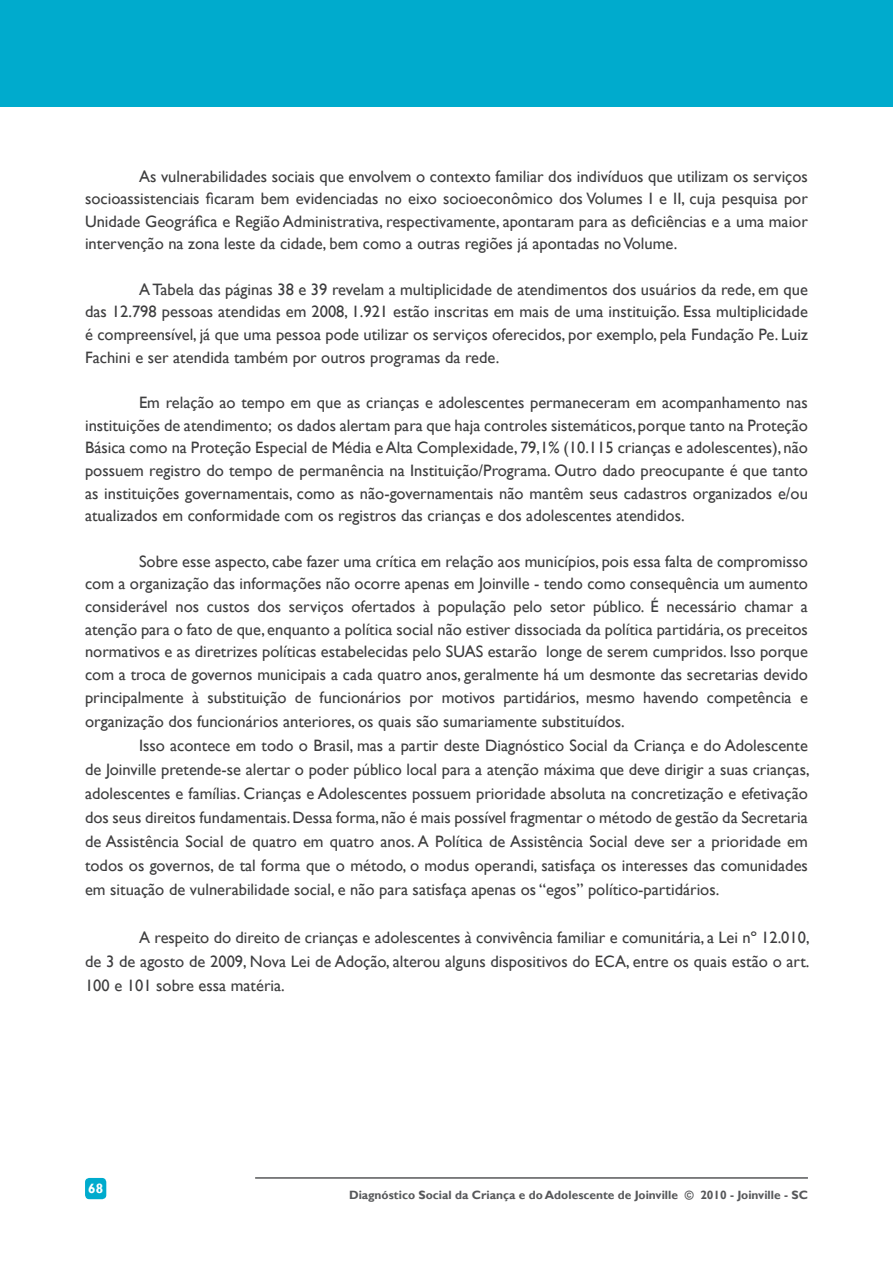
<style>
.page{position:relative;width:893px;height:1263px;background:#fff}
.page>*{position:absolute;margin:0;border:0;box-sizing:border-box;transform-origin:0 0}
.t1{font:16.5px/22.6px "Gill Sans";color:#3e3e3f;text-align:justify}
.t2{font:700 13.5px "Gill Sans";color:#fff}
.t3{font:700 12px "Gill Sans";color:#57585a}
</style>
<div class="page">
<div style="left:85px;top:1178px;width:21px;height:21px;background:#00abcd;border-radius:4px"></div>
<div style="left:0;top:0;width:893px;height:106px;background:#00abcd"></div>
<hr style="left:255px;top:1177px;width:553px;height:2px;background:#57585a">
<p class="t1" style="left:85px;top:165px;width:724px;text-indent:54px">As vulnerabilidades sociais que envolvem o contexto familiar dos indivíduos que utilizam os serviços socioassistenciais ficaram bem evidenciadas no eixo socioeconômico dos Volumes I e II, cuja pesquisa por Unidade Geográfica e Região Administrativa, respectivamente, apontaram para as deficiências e a uma maior intervenção na zona leste da cidade, bem como a outras regiões já apontadas no Volume.</p>
<p class="t1" style="left:85px;top:278px;width:724px;text-indent:54px">A Tabela das páginas 38 e 39 revelam a multiplicidade de atendimentos dos usuários da rede, em que das 12.798 pessoas atendidas em 2008, 1.921 estão inscritas em mais de uma instituição. Essa multiplicidade é compreensível, já que uma pessoa pode utilizar os serviços oferecidos, por exemplo, pela Fundação Pe. Luiz Fachini e ser atendida também por outros programas da rede.</p>
<p class="t1" style="left:85px;top:391px;width:724px;text-indent:54px">Em relação ao tempo em que as crianças e adolescentes permaneceram em acompanhamento nas instituições de atendimento; os dados alertam para que haja controles sistemáticos, porque tanto na Proteção Básica como na Proteção Especial de Média eAlta Complexidade, 79,1% (10.115 crianças e adolescentes), não possuem registro do tempo de permanência na Instituição/Programa. Outro dado preocupante é que tanto as instituições governamentais, como as não-governamentais não mantêm seus cadastros organizados e/ou atualizados em conformidade com os registros das crianças e dos adolescentes atendidos.</p>
<p class="t1" style="left:85px;top:550px;width:724px;text-indent:54px">Sobre esse aspecto, cabe fazer uma crítica em relação aos municípios, pois essa falta de compromisso com a organização das informações não ocorre apenas em Joinville - tendo como consequência um aumento considerável nos custos dos serviços ofertados à população pelo setor público. É necessário chamar a atenção para o fato de que, enquanto a política social não estiver dissociada da política partidária, os preceitos normativos e as diretrizes políticas estabelecidas pelo SUAS estarão longe de serem cumpridos. Isso porque com a troca de governos municipais a cada quatro anos, geralmente há um desmonte das secretarias devido principalmente à substituição de funcionários por motivos partidários, mesmo havendo competência e organização dos funcionários anteriores, os quais são sumariamente substituídos.</p>
<p class="t1" style="left:85px;top:733px;width:726px;line-height:24px;text-indent:54px">Isso acontece em todo o Brasil, mas a partir deste Diagnóstico Social da Criança e do Adolescente de Joinville pretende-se alertar o poder público local para a atenção máxima que deve dirigir a suas crianças, adolescentes e famílias. Crianças e Adolescentes possuem prioridade absoluta na concretização e efetivação dos seus direitos fundamentais.Dessa forma,não é mais possível fragmentar o método de gestão da Secretaria de Assistência Social de quatro em quatro anos. A Política de Assistência Social deve ser a prioridade em todos os governos, de tal forma que o método, o modus operandi, satisfaça os interesses das comunidades em situação de vulnerabilidade social, e não para satisfaça apenas os “egos” político-partidários.</p>
<p class="t1" style="left:85px;top:925px;width:726px;line-height:24px;text-indent:54px">A respeito do direito de crianças e adolescentes à convivência familiar e comunitária, a Lei nº 12.010, de 3 de agosto de 2009, Nova Lei de Adoção, alterou alguns dispositivos do ECA, entre os quais estão o art.<br>100 e 101 sobre essa matéria.</p>
<p class="t2" style="left:88px;top:1180px;width:16px">68</p>
<p class="t3" style="left:349px;top:1188px;width:460px">Diagnóstico Social da Criança e do Adolescente de Joinville © 2010 - Joinville - SC</p>
</div>
